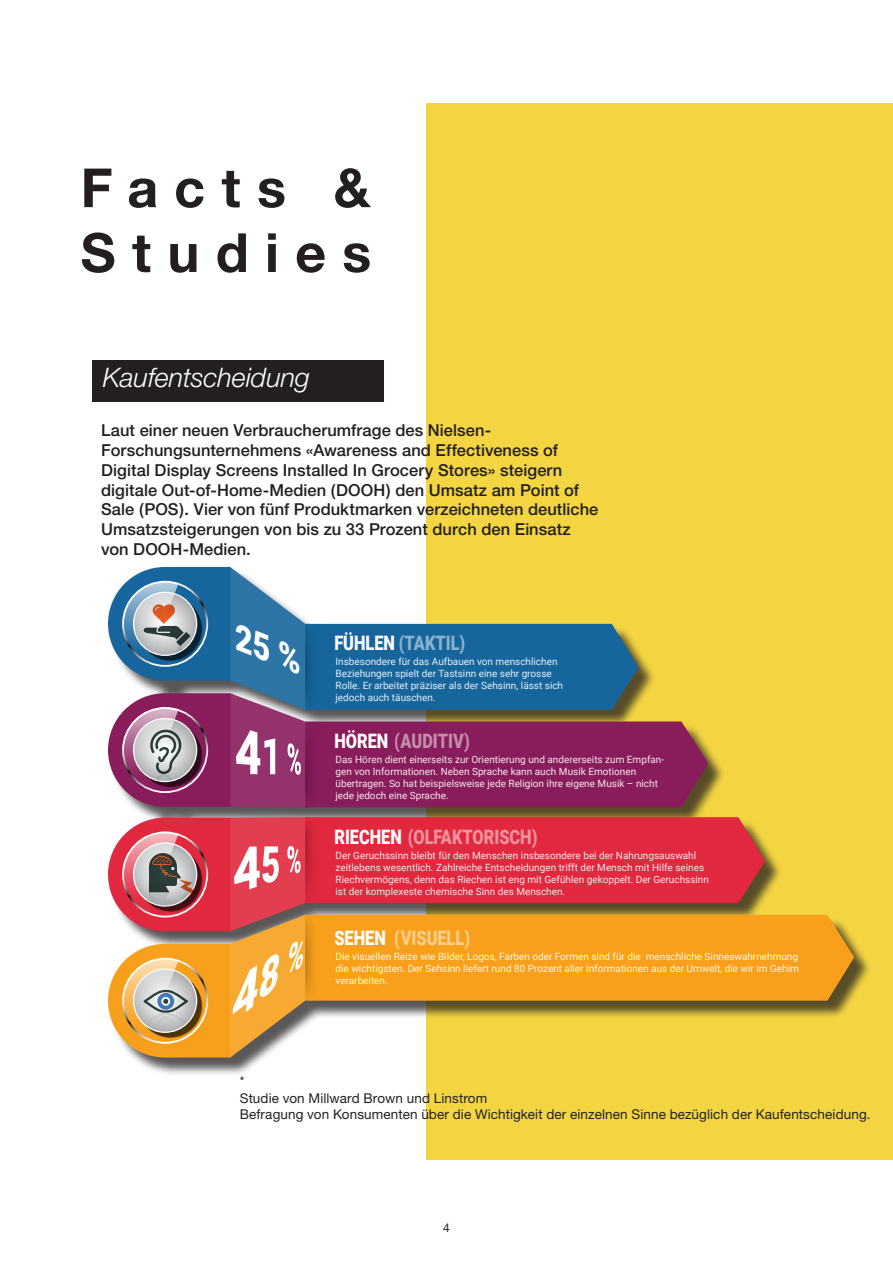
<style>
.page{position:relative;width:893px;height:1263px;background:#fff}
.page>*{position:absolute;margin:0;border:0;box-sizing:border-box;transform-origin:0 0}
.t1{font:700 54px/64.8px "Helvetica Neue";letter-spacing:.3em;color:#231f20}
.t2{font:italic 300 27px "Helvetica Neue";letter-spacing:-.005em;color:#fff}
.t3{font:900 19.95px "Roboto";color:#fff;scale:.82 1}
.t4{font:500 16.5px/19.8px "Helvetica Neue";letter-spacing:.005em;color:#231f20}
.t5{font:13.5px/16.2px "Helvetica Neue";letter-spacing:.01em;color:#231f20}
.t6{font:12px "Helvetica Neue";color:#231f20}
.t7{font:10.05px/12px "Roboto";color:#fff}
</style>
<div class="page">
<div style="left:426px;top:103px;width:467px;height:1057px;background:#f3d541"></div>
<div style="left:93px;top:360px;width:291px;height:42px;background:#231f20"></div>
<div style="left:111px;top:570px;width:761px;height:506px;background:#231f20;opacity:.75"></div>
<svg style="left:108px;top:567px;width:531px;height:126px;fill:#16669d"></svg>
<svg style="left:134px;top:592px;width:63px;height:63px"></svg>
<svg style="left:108px;top:693px;width:600px;height:114px;fill:#891d5b"></svg>
<svg style="left:134px;top:718px;width:63px;height:63px"></svg>
<svg style="left:108px;top:915px;width:746px;height:142px;fill:#f8a01c"></svg>
<div style="left:122px;top:958px;width:86px;height:86px;border:2px solid #fff;border-radius:50%"></div>
<svg style="left:134px;top:969px;width:63px;height:63px"></svg>
<svg style="left:108px;top:817px;width:657px;height:114px;fill:#e1283e"></svg>
<svg style="left:230px;top:817px;width:95px;height:240px"></svg>
<svg style="left:123px;top:959px;width:65px;height:80px"></svg>
<svg style="left:123px;top:832px;width:75px;height:99px"></svg>
<svg style="left:123px;top:582px;width:67px;height:106px"></svg>
<svg style="left:123px;top:708px;width:58px;height:111px"></svg>
<svg style="left:230px;top:567px;width:95px;height:240px"></svg>
<h1 class="t1" style="left:81px;top:154px;width:292px">Facts &amp;<br>Studies</h1>
<h2 class="t2" style="left:103px;top:362px;width:209px">Kaufentscheidung</h2>
<p class="t4" style="left:101px;top:420px;width:499px">Laut einer neuen Verbraucherumfrage des Nielsen-Forschungsunternehmens «Awareness and Effectiveness of Digital Display Screens Installed In Grocery Stores» steigern digitale Out-of-Home-Medien (DOOH) den Umsatz am Point of Sale (POS). Vier von fünf Produktmarken verzeichneten deutliche Umsatzsteigerungen von bis zu 33 Prozent durch den Einsatz von DOOH-Medien.</p>
<h3 class="t3" style="left:334px;top:629px;width:161px">FÜHLEN (TAKTIL)</h3>
<p class="t7" style="left:336px;top:655px;width:229px">Insbesondere für das Aufbauen von menschlichen Beziehungen spielt der Tastsinn eine sehr grosse Rolle. Er arbeitet präziser als der Sehsinn, lässt sich jedoch auch täuschen.</p>
<h3 class="t3" style="left:334px;top:727px;width:167px">HÖREN (AUDITIV)</h3>
<p class="t7" style="left:336px;top:753px;width:330px">Das Hören dient einerseits zur Orientierung und andererseits zum Empfan&shy;gen von Informationen. Neben Sprache kann auch Musik Emotionen übertragen. So hat beispielsweise jede Religion ihre eigene Musik – nicht jede jedoch eine Sprache.</p>
<h3 class="t3" style="left:334px;top:823px;width:249px">RIECHEN (OLFAKTORISCH)</h3>
<p class="t7" style="left:336px;top:849px;width:375px">Der Geruchssinn bleibt für den Menschen insbesondere bei der Nahrungsauswahl zeitlebens wesentlich. Zahlreiche Entscheidungen trifft der Mensch mit Hilfe seines Riechvermögens, denn das Riechen ist eng mit Gefühlen gekoppelt. Der Geruchssinn ist der komplexeste chemische Sinn des Menschen.</p>
<h3 class="t3" style="left:334px;top:924px;width:167px">SEHEN (VISUELL)</h3>
<p class="t7" style="left:336px;top:950px;width:465px;text-align:justify">Die visuellen Reize wie Bilder, Logos, Farben oder Formen sind für die menschliche Sinneswahrnehmung die wichtigsten. Der Sehsinn liefert rund 80 Prozent aller Informationen aus der Umwelt, die wir im Gehirn verarbeiten.</p>
<h3 class="t5" style="left:240px;top:1073px;width:632px">*<br>Studie von Millward Brown und Linstrom<br>Befragung von Konsumenten über die Wichtigkeit der einzelnen Sinne bezüglich der Kaufentscheidung.</h3>
<p class="t6" style="left:443px;top:1221px;width:8px">4</p>
</div>
